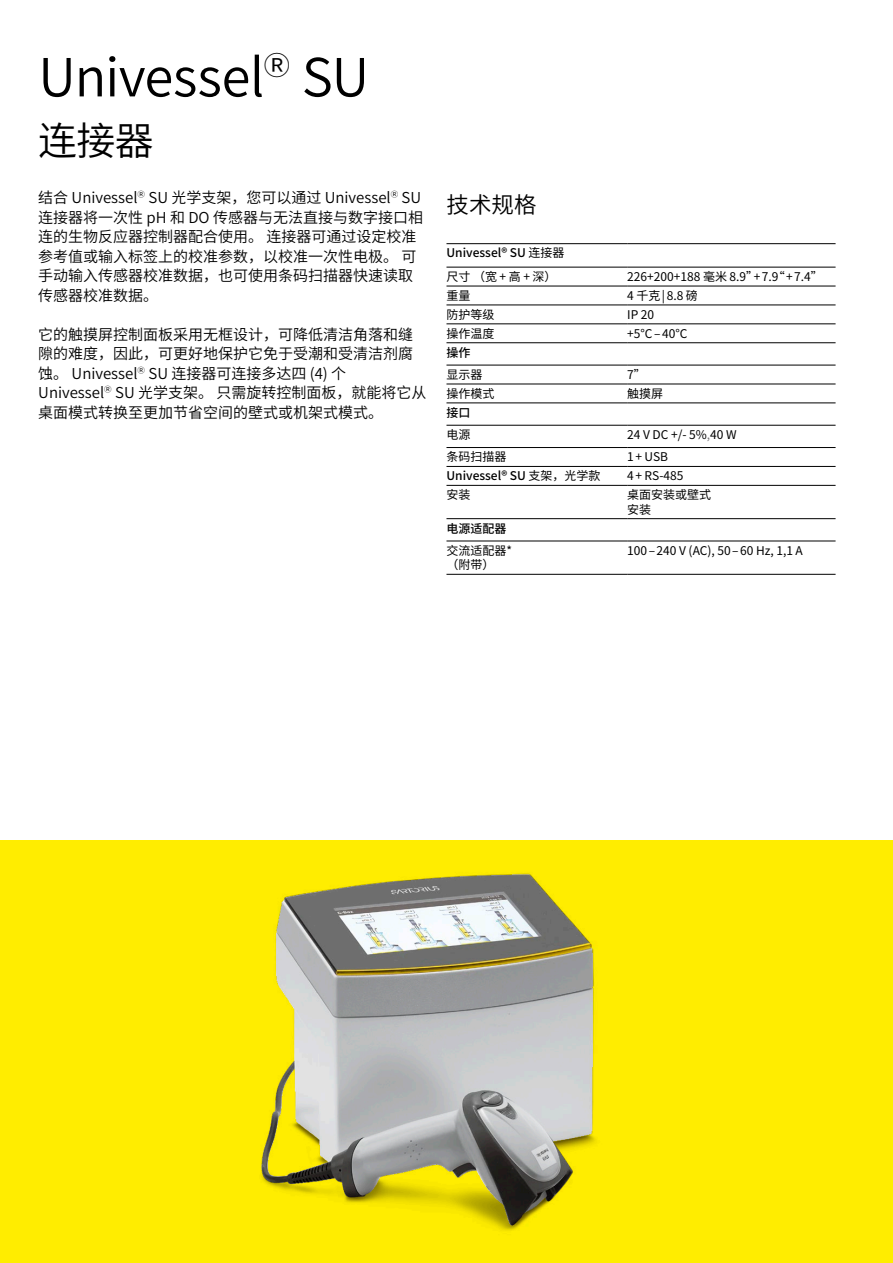
<style>
.page{position:relative;width:893px;height:1263px;background:#fff}
.page>*{position:absolute;margin:0;border:0;box-sizing:border-box;transform-origin:0 0}
.t1{font:600 52.5px "Noto Sans CJ Ksc";letter-spacing:-.01em;color:#000}
.t2{font:600 39px "Noto Sans CJ Ksc";color:#000}
.t3{font:600 22.5px "Noto Sans CJ Ksc";color:#000}
.t4{font:600 15px/19.5px "Noto Sans CJ Ksc";color:#000}
.t5{font:12px/14.4px "Noto Sans CJ Ksc";color:#000}
.t6{font:500 12px/23.4px "Noto Sans CJ Ksc";color:#000}
.s1{font-weight:400}
.s2{color:#7b7a7e}
</style>
<div class="page">
<div style="left:0;top:841px;width:893px;height:422px;background:#ffed00"></div>
<img style="left:193px;top:840px;width:473px;height:391px">
<img style="left:262px;top:874px;width:250px;height:323px">
<hr style="left:446px;top:402px;width:181px;height:1px;background:#000">
<hr style="left:627px;top:402px;width:209px;height:1px;background:#000">
<hr style="left:446px;top:518px;width:181px;height:1px;background:#000">
<hr style="left:627px;top:518px;width:209px;height:1px;background:#000">
<hr style="left:446px;top:541px;width:181px;height:1px;background:#000">
<hr style="left:627px;top:541px;width:209px;height:1px;background:#000">
<hr style="left:446px;top:574px;width:181px;height:1px;background:#000">
<hr style="left:627px;top:574px;width:209px;height:1px;background:#000">
<hr style="left:446px;top:286px;width:181px;height:1px;background:#000">
<hr style="left:627px;top:286px;width:209px;height:1px;background:#000">
<hr style="left:446px;top:267px;width:181px;height:1px;background:#000">
<hr style="left:627px;top:267px;width:209px;height:1px;background:#000">
<hr style="left:446px;top:305px;width:181px;height:1px;background:#000">
<hr style="left:627px;top:305px;width:209px;height:1px;background:#000">
<hr style="left:446px;top:324px;width:181px;height:1px;background:#000">
<hr style="left:627px;top:324px;width:209px;height:1px;background:#000">
<hr style="left:446px;top:342px;width:181px;height:1px;background:#000">
<hr style="left:627px;top:342px;width:209px;height:1px;background:#000">
<hr style="left:446px;top:365px;width:181px;height:1px;background:#000">
<hr style="left:627px;top:365px;width:209px;height:1px;background:#000">
<hr style="left:446px;top:384px;width:181px;height:1px;background:#000">
<hr style="left:627px;top:384px;width:209px;height:1px;background:#000">
<hr style="left:446px;top:447px;width:181px;height:1px;background:#000">
<hr style="left:627px;top:447px;width:209px;height:1px;background:#000">
<hr style="left:446px;top:466px;width:181px;height:1px;background:#000">
<hr style="left:627px;top:466px;width:209px;height:1px;background:#000">
<hr style="left:446px;top:485px;width:181px;height:1px;background:#000">
<hr style="left:627px;top:485px;width:209px;height:1px;background:#000">
<hr style="left:446px;top:243px;width:181px;height:1px;background:#000">
<hr style="left:627px;top:243px;width:209px;height:1px;background:#000">
<hr style="left:446px;top:425px;width:181px;height:1px;background:#000">
<hr style="left:627px;top:425px;width:209px;height:1px;background:#000">
<h1 class="t1" style="left:38px;top:48px;width:332px">Univessel<sup>Ⓡ</sup> SU</h1>
<h2 class="t2" style="left:38px;top:119px;width:117px">连接器</h2>
<p class="t4" style="left:38px;top:188px;width:386px">结合 Univessel<sup>Ⓡ</sup> SU 光学支架，您可以通过 Univessel<sup>Ⓡ</sup> SU连接器将一次性 pH 和 DO 传感器与无法直接与数字接口相连的生物反应器控制器配合使用。 连接器可通过设定校准参考值或输入标签上的校准参数，以校准一次性电极。 可手动输入传感器校准数据，也可使用条码扫描器快速读取传感器校准数据。</p>
<p class="t4" style="left:38px;top:325px;width:390px">它的触摸屏控制面板采用无框设计，可降低清洁角落和缝隙的难度，因此，可更好地保护它免于受潮和受清洁剂腐蚀。 Univessel<sup>Ⓡ</sup> SU 连接器可连接多达四 (4) 个<br>Univessel<sup>Ⓡ</sup> SU 光学支架。 只需旋转控制面板，就能将它从桌面模式转换至更加节省空间的壁式或机架式模式。</p>
<h3 class="t3" style="left:446px;top:192px;width:91px">技术规格</h3>
<p class="t6" style="left:446px;top:242px;width:119px">Univessel® SU <span class="s1">连接器尺寸（宽 + 高 + 深）</span></p>
<p class="t5" style="left:627px;top:270px;width:197px">226+200+188 毫米 8.9”+7.9“+7.4”</p>
<p class="t5" style="left:446px;top:288px;width:25px">重量</p>
<p class="t5" style="left:627px;top:288px;width:72px">4 千克|8.8 磅</p>
<p class="t5" style="left:446px;top:307px;width:49px">防护等级</p>
<p class="t5" style="left:627px;top:307px;width:28px">IP 20</p>
<p class="t5" style="left:446px;top:326px;width:49px">操作温度</p>
<p class="t5" style="left:627px;top:326px;width:62px">+5°C–40°C</p>
<p class="t6" style="left:446px;top:341px;width:25px">操作</p>
<p class="t5" style="left:446px;top:368px;width:37px">显示器</p>
<p class="t5" style="left:627px;top:368px;width:20px">7”</p>
<p class="t5" style="left:446px;top:386px;width:49px">操作模式</p>
<p class="t5" style="left:627px;top:386px;width:37px">触摸屏</p>
<p class="t6" style="left:446px;top:401px;width:25px">接口</p>
<p class="t5" style="left:446px;top:428px;width:25px">电源</p>
<p class="t5" style="left:627px;top:428px;width:111px">24 V DC +/- 5%<span class="s2">,</span>40 W</p>
<p class="t5" style="left:446px;top:450px;width:61px">条码扫描器</p>
<p class="t5" style="left:627px;top:450px;width:42px">1+ USB</p>
<p class="t6" style="left:446px;top:464px;width:155px">Univessel® SU <span class="s1">支架，光学款</span></p>
<p class="t5" style="left:627px;top:469px;width:58px">4+ RS-485</p>
<p class="t5" style="left:446px;top:488px;width:25px">安装</p>
<p class="t5" style="left:627px;top:488px;width:85px">桌面安装或壁式安装</p>
<p class="t6" style="left:446px;top:517px;width:61px">电源适配器</p>
<p class="t5" style="left:446px;top:543px;width:67px">交流适配器*（附带）</p>
<p class="t5" style="left:627px;top:543px;width:177px">100–240 V (AC), 50–60 Hz, 1,1 A</p>
</div>
